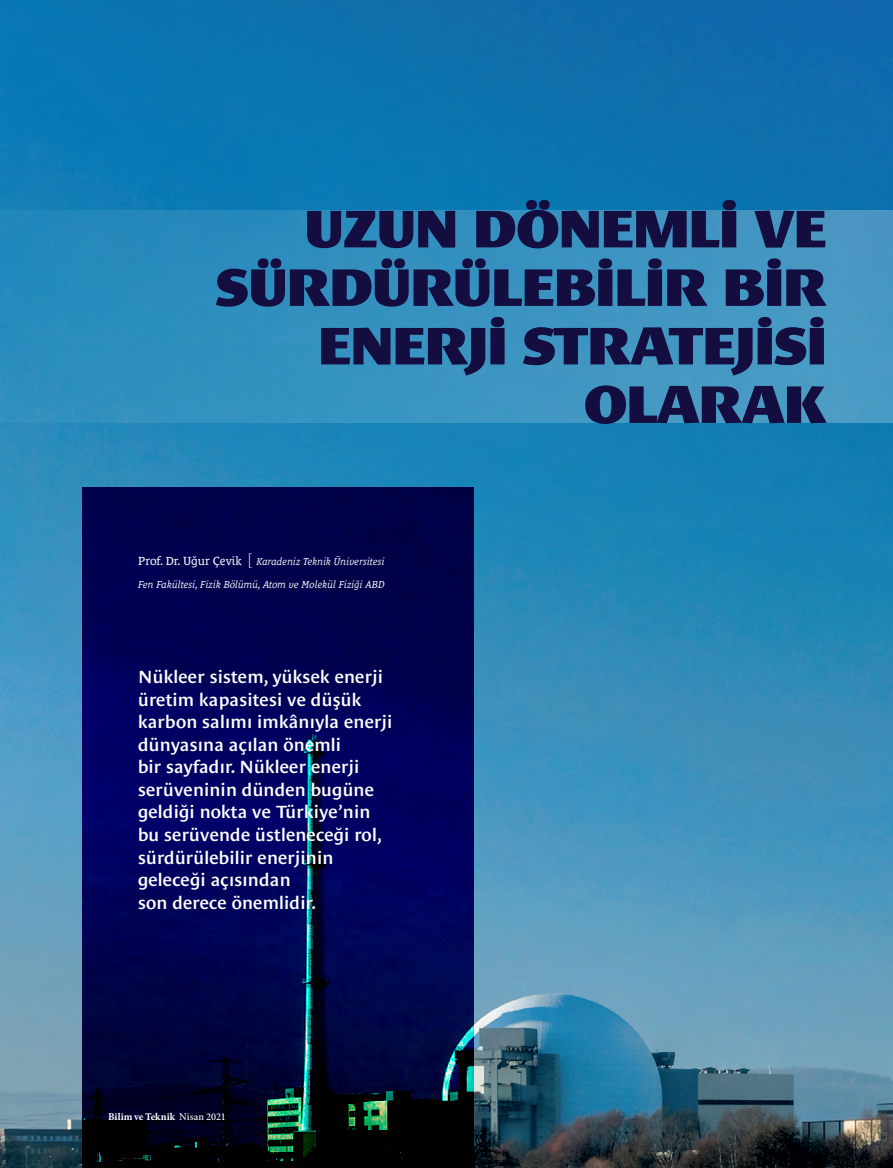
<style>
.page{position:relative;width:893px;height:1168px;background:#fff}
.page>*{position:absolute;margin:0;border:0;box-sizing:border-box;transform-origin:0 0}
.t1{font:900 54px/58.5px "Le Monde Sans Pro";letter-spacing:-.01em;color:#140d3f;text-align:right}
.t2{font:600 18px/22.5px "Le Monde Sans Pro";letter-spacing:.01em;color:#fff}
.t3{font:italic 10.35px/22.4px "Le Monde Courrier Pro";color:#fff}
.t4{font:700 10.35px "Minion Pro";letter-spacing:.005em;color:#fff}
.s1{font-style:normal;font-size:12px}
.s2{font-family:"Le Monde Sans Pro";font-weight:300;font-style:normal;font-stretch:expanded;font-size:16.2px}
.s3{font-weight:500}
</style>
<div class="page">
<img style="left:0;top:0;width:893px;height:1167px">
<div style="left:0;top:210px;width:893px;height:213px;background:linear-gradient(to right,#248abc,#4b9ac4)"></div>
<svg style="left:83px;top:488px;width:391px;height:679px;background:#00054b"></svg>
<h1 class="t1" style="left:216px;top:195px;width:613px">UZUN DÖNEMLİ VE<br>SÜRDÜRÜLEBİLİR BİR<br>ENERJİ STRATEJİSİ<br>OLARAK</h1>
<p class="t3" style="left:138px;top:549px;width:248px"><span class="s1">Prof. Dr. Uğur Çevik</span> <span class="s2">[</span> Karadeniz Teknik Üniversitesi<br>Fen Fakültesi, Fizik Bölümü, Atom ve Molekül Fiziği ABD</p>
<p class="t2" style="left:138px;top:664px;width:256px">Nükleer sistem, yüksek enerji üretim kapasitesi ve düşük karbon salımı imkânıyla enerji dünyasına açılan önemli<br>bir sayfadır. Nükleer enerji serüveninin dünden bugüne geldiği nokta ve Türkiye’nin bu serüvende üstleneceği rol, sürdürülebilir enerjinin geleceği açısından<br>son derece önemlidir.</p>
<p class="t4" style="left:108px;top:1108px;width:119px">Bilim ve Teknik <span class="s3">Nisan 2021</span></p>
</div>
